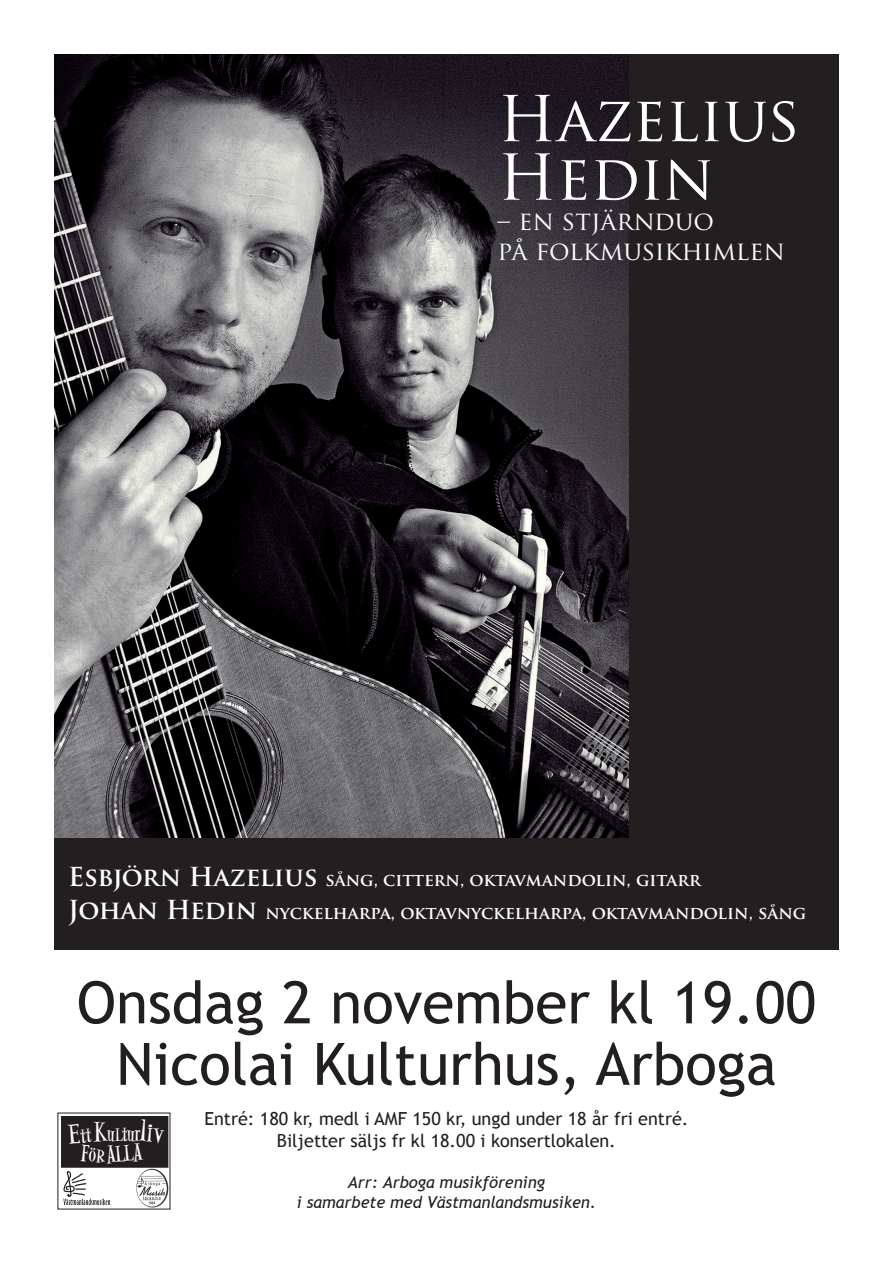
<style>
.page{position:relative;width:893px;height:1263px;background:#fff}
.page>*{position:absolute;margin:0;border:0;box-sizing:border-box;transform-origin:0 0}
.t1{font:61.5px/58.5px "Trajan Pro";color:#fff}
.t2{font:58.5px/61.5px "Trebuchet MS";color:#231f20;text-align:center}
.t3{font:25.5px/30px "Trajan Pro";color:#fff}
.t4{font:22.65px "Alleycat ICG";color:#fff}
.t5{font:18.15px "Alleycat ICG";letter-spacing:-.04em;color:#fff}
.t6{font:18px/21.6px "Trebuchet MS";color:#231f20;text-align:center}
.t7{font:700 17.25px/32.4px "Trajan Pro";color:#fff}
.t8{font:italic 16.5px/19.8px "Trebuchet MS";color:#231f20;text-align:center}
.s1{font-size:25.5px}
.s2{font-size:27.15px}
</style>
<div class="page">
<img style="left:136px;top:1169px;width:32px;height:38px">
<div style="left:62px;top:1117px;width:106px;height:50px;background:#231f20"></div>
<div style="left:61px;top:1116px;width:107px;height:51px;border:1px solid #231f20"></div>
<svg style="left:63px;top:1171px;width:47px;height:34px"></svg>
<div style="left:54px;top:54px;width:785px;height:896px;background:#231f20"></div>
<img style="left:54px;top:54px;width:575px;height:783px">
<h1 class="t1" style="left:497px;top:89px;width:304px">Hazelius<br>Hedin</h1>
<h3 class="t3" style="left:497px;top:205px;width:289px">– en stjärnduo<br>på folkmusikhimlen</h3>
<p class="t7" style="left:68px;top:864px;width:740px"><span class="s1">Esbjörn Hazelius</span> sång, cittern, oktavmandolin, gitarr<br><span class="s1">Johan Hedin</span> nyckelharpa, oktavnyckelharpa, oktavmandolin, sång</p>
<h2 class="t2" style="left:77px;top:973px;width:741px">Onsdag 2 november kl 19.00<br>Nicolai Kulturhus, Arboga</h2>
<p class="t6" style="left:204px;top:1108px;width:485px">Entré: 180 kr, medl i AMF 150 kr, ungd under 18 år fri entré.<br>Biljetter säljs fr kl 18.00 i konsertlokalen.</p>
<p class="t8" style="left:297px;top:1172px;width:301px">Arr: Arboga musikförening<br>i samarbete med Västmanlandsmusiken.</p>
<p class="t5" style="left:93px;top:1123px;width:49px"><span class="s2">K</span>uLtur</p>
<h3 class="t4" style="left:105px;top:1141px;width:39px;rotate:-4deg">ALLA</h3>
</div>
